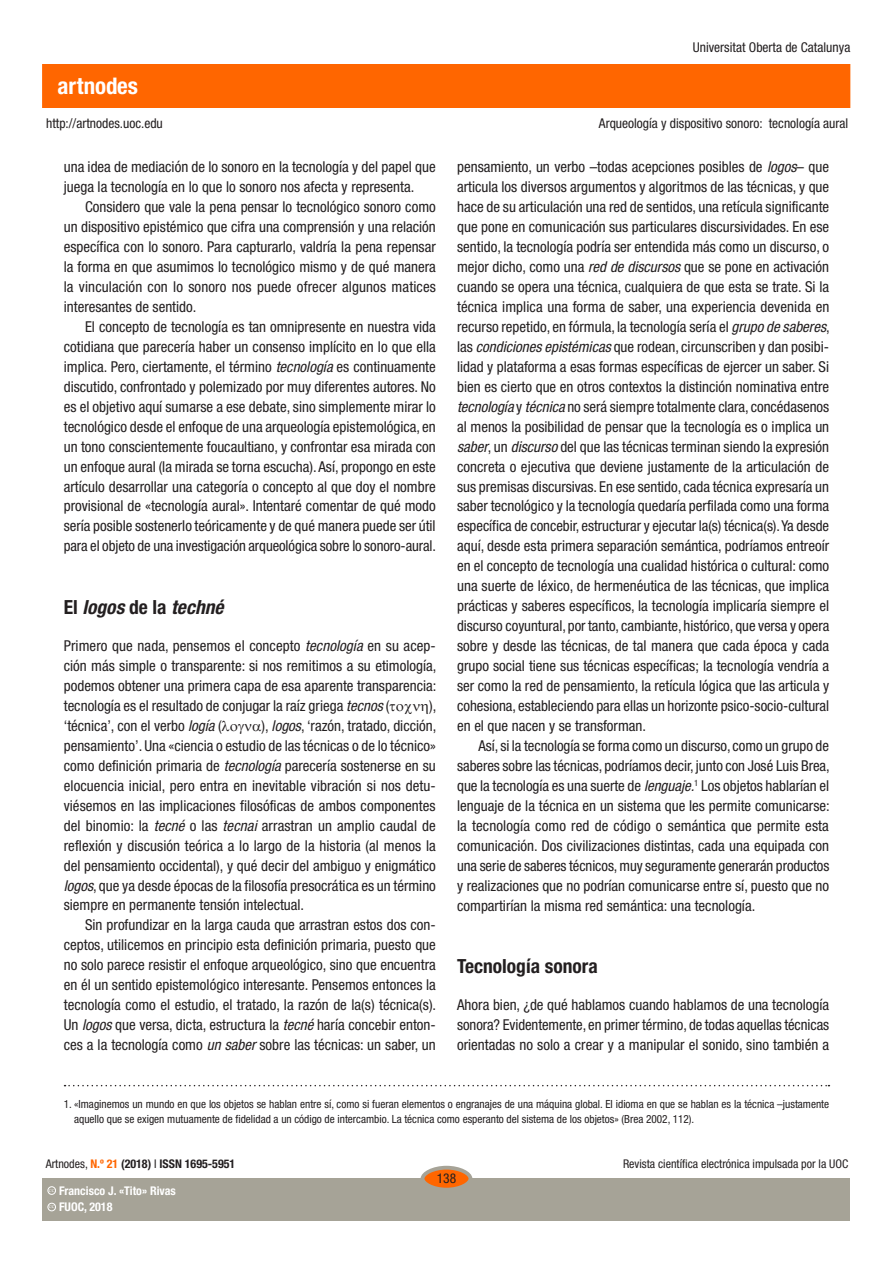
<style>
.page{position:relative;width:893px;height:1263px;background:#fff}
.page>*{position:absolute;margin:0;border:0;box-sizing:border-box;transform-origin:0 0}
.t1{font:700 condensed 22.95px "Helvetica Neue LT Std";color:#fff}
.SUBTITOLS{font:italic 700 condensed 19.5px "Helvetica Neue LT Std";color:#231f20}
.SUBTITOLS-2{font:700 condensed 19.5px "Helvetica Neue LT Std";color:#231f20}
.text_general{font:condensed 15px/20px "Helvetica Neue LT Std";color:#231f20;text-align:justify}
.text_general_primerp{font:condensed 15px/20px "Helvetica Neue LT Std";color:#231f20;text-align:justify}
.t2{font:condensed 13.5px "Helvetica Neue LT Std";color:#231f20}
.t3{font:condensed 12px "Helvetica Neue LT Std";color:#231f20}
.t4{font:700 condensed 12px "Helvetica Neue LT Std";color:#231f20}
.t5{font:700 condensed 12px "Helvetica Neue LT Std";color:#fff}
._04_NOTAS1{font:condensed 11.25px/15px "Helvetica Neue LT Std";color:#231f20}
.t6{font:600 3.9px "Adobe Caslon Pro";color:#fff}
.s1{font-style:italic}
.s2{font-style:normal}
.s3{font-weight:400}
.s4{color:#f60}
</style>
<div class="page">
<div style="left:43px;top:65px;width:807px;height:42px;background:#f60"></div>
<div style="left:43px;top:1178px;width:807px;height:42px;background:#a6a397"></div>
<div style="left:422px;top:1168px;width:48px;height:21px;background:#f60;border-radius:50%"></div>
<div style="left:421px;top:1166px;width:51px;height:25px;border:4px solid #a6a397;border-radius:50%"></div>
<div style="left:48px;top:1203px;width:8px;height:8px;border:1px solid #fff;border-radius:50%"></div>
<div style="left:48px;top:1186px;width:8px;height:8px;border:1px solid #fff;border-radius:50%"></div>
<svg style="left:65px;top:1085px;width:764px;height:1px"></svg>
<h1 class="t1" style="left:58px;top:72px;width:82px">artnodes</h1>
<p class="t2" style="left:46px;top:115px;width:118px">http://artnodes.uoc.edu</p>
<p class="text_general" style="left:64px;top:157px;width:373px">una idea de mediación de lo sonoro en la tecnología y del papel que juega la tecnología en lo que lo sonoro nos afecta y representa.</p>
<p class="text_general" style="left:64px;top:197px;width:374px;text-indent:21px">Considero que vale la pena pensar lo tecnológico sonoro como un dispositivo epistémico que cifra una comprensión y una relación específica con lo sonoro. Para capturarlo, valdría la pena repensar la forma en que asumimos lo tecnológico mismo y de qué manera la vinculación con lo sonoro nos puede ofrecer algunos matices interesantes de sentido.</p>
<p class="text_general" style="left:64px;top:317px;width:374px;text-indent:21px">El concepto de tecnología es tan omnipresente en nuestra vida cotidiana que parecería haber un consenso implícito en lo que ella implica. Pero, ciertamente, el término <span class="s1">tecnología</span> es continuamente discutido, confrontado y polemizado por muy diferentes autores. No es el objetivo aquí sumarse a ese debate, sino simplemente mirar lo tecnológico desde el enfoque de una arqueología epistemológica, en un tono conscientemente foucaultiano, y confrontar esa mirada con un enfoque aural (la mirada se torna escucha). Así, propongo en este artículo desarrollar una categoría o concepto al que doy el nombre provisional de «tecnología aural». Intentaré comentar de qué modo sería posible sostenerlo teóricamente y de qué manera puede ser útil para el objeto de una investigación arqueológica sobre lo sonoro-aural.</p>
<p class="SUBTITOLS" style="left:64px;top:595px;width:161px"><span class="s2">El</span> logos <span class="s2">de la</span> techné</p>
<p class="text_general_primerp" style="left:64px;top:636px;width:374px">Primero que nada, pensemos el concepto <span class="s1">tecnología</span> en su acep&shy;ción más simple o transparente: si nos remitimos a su etimología, podemos obtener una primera capa de esa aparente transparencia: tecnología es el resultado de conjugar la raíz griega <span class="s1">tecnos</span> (</p>
<p class="text_general_primerp" style="left:429px;top:695px;width:9px">),</p>
<p class="text_general_primerp" style="left:64px;top:715px;width:374px;text-indent:198px">), <span class="s1">logos</span>, ‘razón, tratado, dicción, pensamiento’. Una «ciencia o estudio de las técnicas o de lo técnico» como definición primaria de <span class="s1">tecnología</span> parecería sostenerse en su elocuencia inicial, pero entra en inevitable vibración si nos detu&shy;viésemos en las implicaciones filosóficas de ambos componentes del binomio: la <span class="s1">tecné</span> o las <span class="s1">tecnai</span> arrastran un amplio caudal de reflexión y discusión teórica a lo largo de la historia (al menos la del pensamiento occidental), y qué decir del ambiguo y enigmático <span class="s1">logos</span>, que ya desde épocas de la filosofía presocrática es un término siempre en permanente tensión intelectual.</p>
<p class="text_general" style="left:64px;top:915px;width:374px;text-indent:21px">Sin profundizar en la larga cauda que arrastran estos dos con&shy;ceptos, utilicemos en principio esta definición primaria, puesto que no solo parece resistir el enfoque arqueológico, sino que encuentra en él un sentido epistemológico interesante. Pensemos entonces la tecnología como el estudio, el tratado, la razón de la(s) técnica(s).<br>Un <span class="s1">logos</span> que versa, dicta, estructura la <span class="s1">tecné</span> haría concebir enton&shy;ces a la tecnología como <span class="s1">un saber</span> sobre las técnicas: un saber, un</p>
<p class="text_general_primerp" style="left:64px;top:715px;width:159px">‘técnica’, con el verbo <span class="s1">logía</span> (</p>
<p class="t2" style="left:693px;top:40px;width:159px">Universitat Oberta de Catalunya</p>
<p class="t2" style="left:599px;top:115px;width:251px">Arqueología y dispositivo sonoro: tecnología aural</p>
<p class="text_general" style="left:457px;top:157px;width:374px">pensamiento, un verbo –todas acepciones posibles de <span class="s1">logos</span>– que articula los diversos argumentos y algoritmos de las técnicas, y que hace de su articulación una red de sentidos, una retícula significante que pone en comunicación sus particulares discursividades. En ese sentido, la tecnología podría ser entendida más como un discurso, o mejor dicho, como una <span class="s1">red de discursos</span> que se pone en activación cuando se opera una técnica, cualquiera de que esta se trate. Si la técnica implica una forma de saber, una experiencia devenida en recurso repetido, en fórmula, la tecnología sería el <span class="s1">grupo de saberes</span>, las <span class="s1">condiciones epistémicas</span> que rodean, circunscriben y dan posibi&shy;lidad y plataforma a esas formas específicas de ejercer un saber. Si bien es cierto que en otros contextos la distinción nominativa entre <span class="s1">tecnología</span> y <span class="s1">técnica</span> no será siempre totalmente clara, concédasenos al menos la posibilidad de pensar que la tecnología es o implica un <span class="s1">saber</span>, un <span class="s1">discurso</span> del que las técnicas terminan siendo la expresión concreta o ejecutiva que deviene justamente de la articulación de sus premisas discursivas. En ese sentido, cada técnica expresaría un saber tecnológico y la tecnología quedaría perfilada como una forma específica de concebir, estructurar y ejecutar la(s) técnica(s). Ya desde aquí, desde esta primera separación semántica, podríamos entreoír en el concepto de tecnología una cualidad histórica o cultural: como una suerte de léxico, de hermenéutica de las técnicas, que implica prácticas y saberes específicos, la tecnología implicaría siempre el discurso coyuntural, por tanto, cambiante, histórico, que versa y opera sobre y desde las técnicas, de tal manera que cada época y cada grupo social tiene sus técnicas específicas; la tecnología vendría a ser como la red de pensamiento, la retícula lógica que las articula y cohesiona, estableciendo para ellas un horizonte psico-socio-cultural en el que nacen y se transforman.</p>
<p class="text_general" style="left:457px;top:735px;width:374px;text-indent:21px">Así, si la tecnología se forma como un discurso, como un grupo de saberes sobre las técnicas, podríamos decir, junto con José Luis Brea, que la tecnología es una suerte de <span class="s1">lenguaje.</span><sup>1</sup> Los objetos hablarían el lenguaje de la técnica en un sistema que les permite comunicarse: la tecnología como red de código o semántica que permite esta comunicación. Dos civilizaciones distintas, cada una equipada con una serie de saberes técnicos, muy seguramente generarán productos y realizaciones que no podrían comunicarse entre sí, puesto que no compartirían la misma red semántica: una tecnología.</p>
<p class="SUBTITOLS-2" style="left:457px;top:954px;width:142px">Tecnología sonora</p>
<p class="text_general_primerp" style="left:457px;top:995px;width:374px">Ahora bien, ¿de qué hablamos cuando hablamos de una tecnología sonora? Evidentemente, en primer término, de todas aquellas técnicas orientadas no solo a crear y a manipular el sonido, sino también a</p>
<p class="_04_NOTAS1" style="left:74px;top:1096px;width:756px;text-indent:-10px">1. «Imaginemos un mundo en que los objetos se hablan entre sí, como si fueran elementos o engranajes de una máquina global. El idioma en que se hablan es la técnica –justamente aquello que se exigen mutuamente de fidelidad a un código de intercambio. La técnica como esperanto del sistema de los objetos» (Brea 2002, 112).</p>
<p class="t4" style="left:46px;top:1157px;width:191px"><span class="s3">Artnodes,</span> <span class="s4">N.º 21</span> (2018) <span class="s3">I</span> ISSN 1695-5951</p>
<p class="t6" style="left:49px;top:1205px;width:7px">CC</p>
<p class="t5" style="left:59px;top:1200px;width:55px">FUOC, 2018</p>
<p class="t5" style="left:59px;top:1183px;width:118px">Francisco J. «Tito» Rivas</p>
<p class="t6" style="left:49px;top:1188px;width:7px">CC</p>
<p class="t2" style="left:437px;top:1171px;width:21px">138</p>
<p class="t3" style="left:623px;top:1157px;width:227px">Revista científica electrónica impulsada por la UOC</p>
</div>
